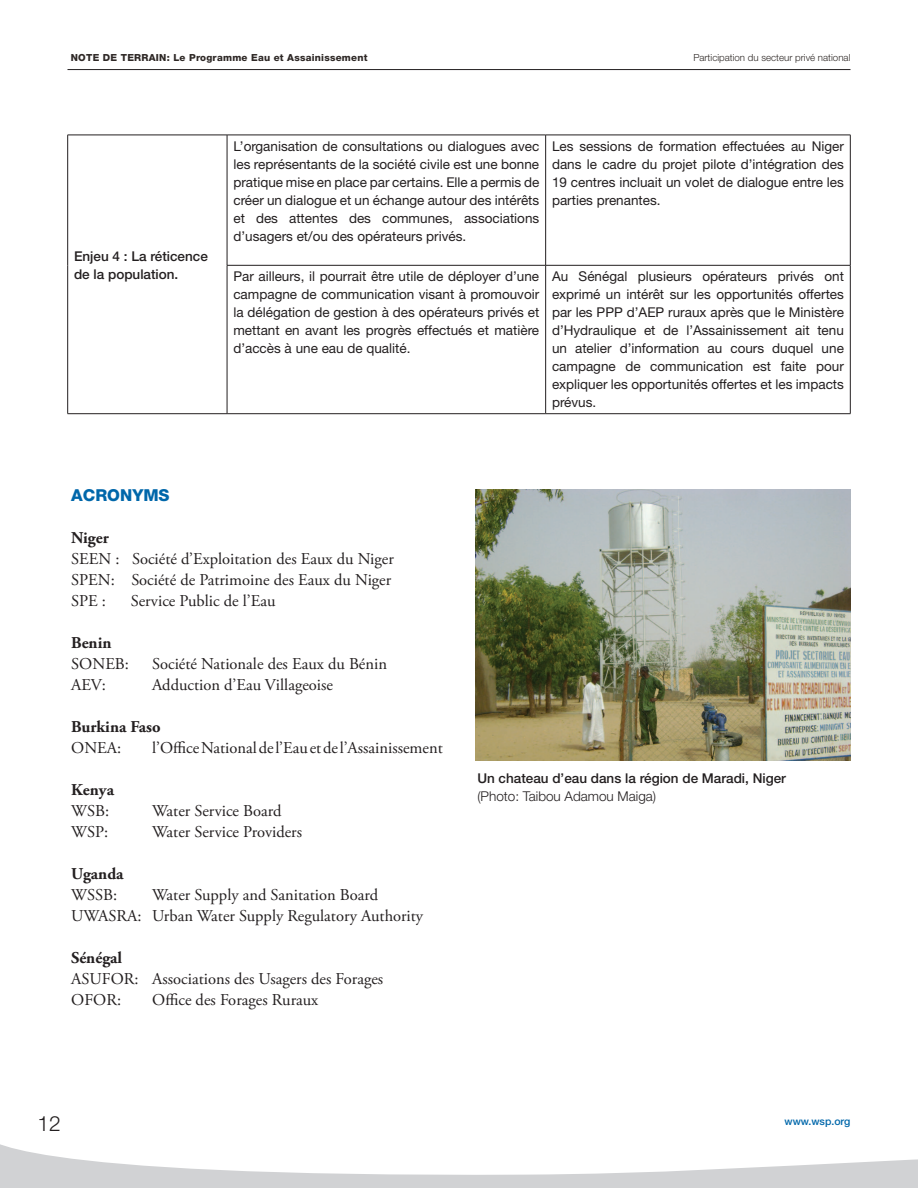
<style>
.page{position:relative;width:918px;height:1188px;background:#fff}
.page>*{position:absolute;margin:0;border:0;box-sizing:border-box;transform-origin:0 0}
.t1{font:300 21px "Helvetica Neue LT Std";color:#231f20}
.t2{font:16.5px/21px "Adobe Garamond Pro";color:#231f20}
.t3{font:700 16.5px "Adobe Garamond Pro";color:#231f20}
.t4{font:800 16.5px "Helvetica Neue LT Std";color:#0067aa}
.t5{font:13.5px/18px "Helvetica Neue LT Std";color:#231f20;text-align:justify}
.t6{font:500 13.5px/18px "Helvetica Neue LT Std";color:#231f20}
.t7{font:300 13.5px "Helvetica Neue LT Std";color:#231f20}
.t8{font:500 10.5px "Helvetica Neue LT Std";color:#0067aa}
.t9{font:800 9.75px "Helvetica Neue LT Std";letter-spacing:.025em;color:#2e2826}
.t10{font:300 9.75px "Helvetica Neue LT Std";color:#2e2826}
</style>
<div class="page">
<hr style="left:68px;top:69px;width:782px;height:1px;background:#231f20">
<svg style="left:0;top:1144px;width:918px;height:44px"></svg>
<hr style="left:68px;top:135px;width:159px;height:1px;background:#231f20">
<hr style="left:67px;top:135px;width:1px;height:130px;background:#231f20">
<hr style="left:67px;top:265px;width:1px;height:149px;background:#231f20">
<hr style="left:68px;top:413px;width:159px;height:1px;background:#231f20">
<hr style="left:227px;top:135px;width:319px;height:1px;background:#231f20">
<hr style="left:227px;top:135px;width:1px;height:130px;background:#231f20">
<hr style="left:546px;top:135px;width:305px;height:1px;background:#231f20">
<hr style="left:545px;top:135px;width:1px;height:130px;background:#231f20">
<hr style="left:850px;top:135px;width:1px;height:130px;background:#231f20">
<hr style="left:227px;top:265px;width:319px;height:1px;background:#231f20">
<hr style="left:227px;top:265px;width:1px;height:149px;background:#231f20">
<hr style="left:546px;top:265px;width:305px;height:1px;background:#231f20">
<hr style="left:545px;top:265px;width:1px;height:149px;background:#231f20">
<hr style="left:850px;top:265px;width:1px;height:149px;background:#231f20">
<hr style="left:227px;top:413px;width:319px;height:1px;background:#231f20">
<hr style="left:546px;top:413px;width:305px;height:1px;background:#231f20">
<img style="left:476px;top:489px;width:374px;height:272px">
<p class="t9" style="left:71px;top:52px;width:298px">Note de Terrain: Le Programme Eau et Assainissement</p>
<p class="t10" style="left:693px;top:52px;width:159px">Participation du secteur privé national</p>
<p class="t6" style="left:74px;top:247px;width:135px">Enjeu 4 : La réticence de la population.</p>
<p class="t5" style="left:233px;top:137px;width:307px">L’organisation de consultations ou dialogues avec les représentants de la société civile est une bonne pratique mise en place par certains. Elle a permis de créer un dialogue et un échange autour des intérêts et des attentes des communes, associations d’usagers et/ou des opérateurs privés.</p>
<p class="t5" style="left:552px;top:137px;width:293px">Les sessions de formation effectuées au Niger dans le cadre du projet pilote d’intégration des 19 centres incluait un volet de dialogue entre les parties prenantes.</p>
<p class="t5" style="left:233px;top:267px;width:307px">Par ailleurs, il pourrait être utile de déployer d’une campagne de communication visant à promouvoir la délégation de gestion à des opérateurs privés et mettant en avant les progrès effectués et matière d’accès à une eau de qualité.</p>
<p class="t5" style="left:552px;top:267px;width:293px">Au Sénégal plusieurs opérateurs privés ont exprimé un intérêt sur les opportunités offertes par les PPP d’AEP ruraux après que le Ministère d’Hydraulique et de l’Assainissement ait tenu un atelier d’information au cours duquel une campagne de communication est faite pour expliquer les opportunités offertes et les impacts prévus.</p>
<p class="t4" style="left:71px;top:485px;width:100px">ACRO NYMS</p>
<p class="t3" style="left:71px;top:528px;width:39px">Niger</p>
<p class="t2" style="left:71px;top:548px;width:324px">SEEN : Société d’Exploitation des Eaux du Niger<br>SPEN: Société de Patrimoine des Eaux du Niger<br>SPE :</p>
<p class="t2" style="left:131px;top:590px;width:146px">Service Public de l’Eau</p>
<p class="t3" style="left:71px;top:633px;width:42px">Benin</p>
<p class="t2" style="left:71px;top:653px;width:59px">SONEB:</p>
<p class="t2" style="left:152px;top:653px;width:236px">Société Nationale des Eaux du Bénin</p>
<p class="t2" style="left:71px;top:674px;width:36px">AEV:</p>
<p class="t2" style="left:152px;top:674px;width:182px">Adduction d’Eau Villageoise</p>
<p class="t3" style="left:71px;top:717px;width:91px">Burkina Faso</p>
<p class="t2" style="left:71px;top:737px;width:52px">ONEA:</p>
<p class="t2" style="left:152px;top:737px;width:292px">l’Office National de l’Eau et de l’Assainissement</p>
<p class="t3" style="left:71px;top:780px;width:44px">Kenya</p>
<p class="t2" style="left:71px;top:800px;width:40px">WSB:</p>
<p class="t2" style="left:152px;top:800px;width:131px">Water Service Board</p>
<p class="t2" style="left:71px;top:821px;width:39px">WSP:</p>
<p class="t2" style="left:152px;top:821px;width:151px">Water Service Providers</p>
<p class="t3" style="left:71px;top:864px;width:54px">Uganda</p>
<p class="t2" style="left:71px;top:884px;width:48px">WSSB:</p>
<p class="t2" style="left:71px;top:884px;width:353px;text-indent:81px">Water Supply and Sanitation Board<br>UWASRA: Urban Water Supply Regulatory Authority</p>
<p class="t3" style="left:71px;top:948px;width:52px">Sénégal</p>
<p class="t2" style="left:71px;top:968px;width:313px">ASUFOR: Associations des Usagers des Forages<br>OFOR:</p>
<p class="t2" style="left:152px;top:989px;width:168px">Office des Forages Ruraux</p>
<p class="t6" style="left:477px;top:769px;width:310px">Un chateau d’eau dans la région de Maradi, Niger</p>
<p class="t7" style="left:477px;top:787px;width:180px">(Photo: Taibou Adamou Maiga)</p>
<h1 class="t1" style="left:38px;top:1111px;width:25px">12</h1>
<p class="t8" style="left:785px;top:1115px;width:67px">www.wsp.org</p>
</div>
